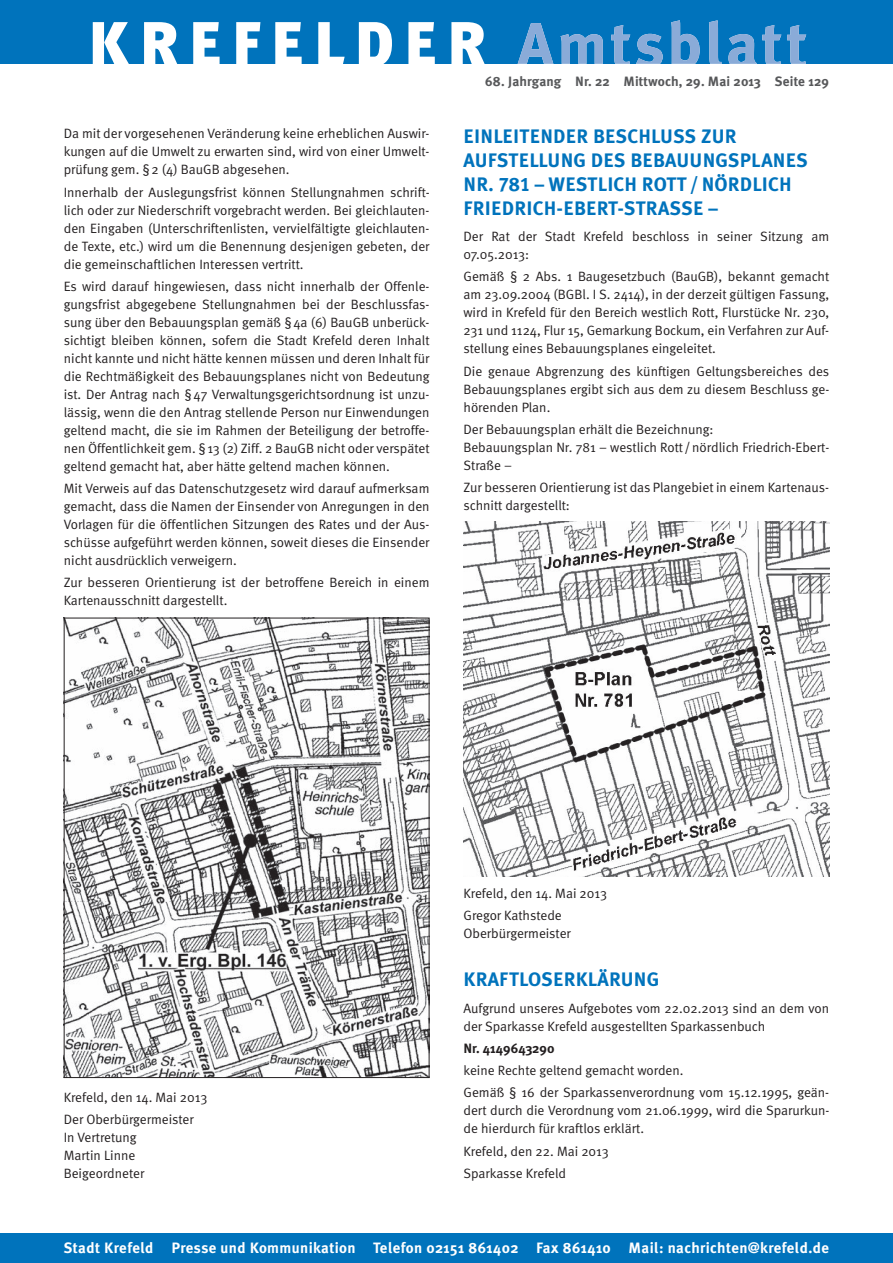
<style>
.page{position:relative;width:893px;height:1263px;background:#fff}
.page>*{position:absolute;margin:0;border:0;box-sizing:border-box;transform-origin:0 0}
.t1{font:700 19.5px/24px "Meta Plus";letter-spacing:.01em;color:#0073bc}
.t2{font:700 15px "Meta Plus";letter-spacing:.025em;color:#fff}
.t3{font:13.5px/18px "Meta Normal";color:#231f20}
.t4{font:700 13.5px "Meta Plus";letter-spacing:.01em;color:#57585a}
.t5{font:700 13.5px "Meta Plus";color:#231f20}
.s1{font-family:"Meta Plus Bold Caps";font-weight:400}
</style>
<div class="page">
<div style="left:0;top:0;width:893px;height:64px;background:#0073bc"></div>
<svg style="left:93px;top:22px;width:392px;height:42px"></svg>
<svg style="left:517px;top:20px;width:289px;height:44px"></svg>
<div style="left:0;top:1233px;width:893px;height:30px;background:#0073bc"></div>
<img style="left:66px;top:620px;width:361px;height:456px">
<img style="left:463px;top:521px;width:366px;height:355px">
<p class="t3" style="left:64px;top:124px;width:367px;text-align:justify">Da mit der vorgesehenen Veränderung keine erheblichen Auswir&shy;kungen auf die Umwelt zu erwarten sind, wird von einer Umwelt&shy;prüfung gem. § 2 (4) BauGB abgesehen.</p>
<p class="t3" style="left:64px;top:183px;width:367px;text-align:justify">Innerhalb der Auslegungsfrist können Stellungnahmen schrift&shy;lich oder zur Niederschrift vorgebracht werden. Bei gleichlauten&shy;den Eingaben (Unterschriftenlisten, vervielfältigte gleichlauten&shy;de Texte, etc.) wird um die Benennung desjenigen gebeten, der die gemeinschaftlichen Interessen vertritt.</p>
<p class="t3" style="left:64px;top:277px;width:367px;text-align:justify">Es wird darauf hingewiesen, dass nicht innerhalb der Offenle&shy;gungsfrist abgegebene Stellungnahmen bei der Beschlussfas&shy;sung über den Bebauungsplan gemäß § 4a (6) BauGB unberück&shy;sichtigt bleiben können, sofern die Stadt Krefeld deren Inhalt nicht kannte und nicht hätte kennen müssen und deren Inhalt für die Rechtmäßigkeit des Bebauungsplanes nicht von Bedeutung ist. Der Antrag nach § 47 Verwaltungsgerichtsordnung ist unzu&shy;lässig, wenn die den Antrag stellende Person nur Einwendungen geltend macht, die sie im Rahmen der Beteiligung der betroffe&shy;nen Öffentlichkeit gem. § 13 (2) Ziff. 2 BauGB nicht oder verspätet geltend gemacht hat, aber hätte geltend machen können.</p>
<p class="t3" style="left:64px;top:479px;width:367px;text-align:justify">Mit Verweis auf das Datenschutzgesetz wird darauf aufmerksam gemacht, dass die Namen der Einsender von Anregungen in den Vorlagen für die öffentlichen Sitzungen des Rates und der Aus&shy;schüsse aufgeführt werden können, soweit dieses die Einsender nicht ausdrücklich verweigern.</p>
<p class="t3" style="left:64px;top:573px;width:367px">Zur besseren Orientierung ist der betroffene Bereich in einem<br>Kartenausschnitt dargestellt.</p>
<p class="t4" style="left:485px;top:76px;width:346px">68. Jahrgang Nr. 22 Mittwoch, 29. Mai 2013 Seite 129</p>
<h1 class="t1" style="left:463px;top:125px;width:346px">EINLEITENDER BESCHLUSS ZUR<br>AUFSTELLUNG DES BEBAUUNGSPLANES<br>NR. <span class="s1">781</span> – WESTLICH ROTT / NÖRDLICH<br>FRIEDRICH-EBERT-STRASSE –</h1>
<p class="t3" style="left:463px;top:227px;width:367px">Der Rat der Stadt Krefeld beschloss in seiner Sitzung am<br>07.05.2013:</p>
<p class="t3" style="left:463px;top:268px;width:367px;text-align:justify">Gemäß § 2 Abs. 1 Baugesetzbuch (BauGB), bekannt gemacht am 23.09.2004 (BGBl. I S. 2414), in der derzeit gültigen Fassung, wird in Krefeld für den Bereich westlich Rott, Flurstücke Nr. 230, 231 und 1124, Flur 15, Gemarkung Bockum, ein Verfahren zur Auf&shy;stellung eines Bebauungsplanes eingeleitet.</p>
<p class="t3" style="left:463px;top:362px;width:367px;text-align:justify">Die genaue Abgrenzung des künftigen Geltungsbereiches des Bebauungsplanes ergibt sich aus dem zu diesem Beschluss ge&shy;hörenden Plan.</p>
<p class="t3" style="left:463px;top:420px;width:367px">Der Bebauungsplan erhält die Bezeichnung:<br>Bebauungsplan Nr. 781 – westlich Rott / nördlich Friedrich-Ebert-<br>Straße –</p>
<p class="t3" style="left:463px;top:478px;width:367px">Zur besseren Orientierung ist das Plangebiet in einem Kartenaus&shy;schnitt dargestellt:</p>
<p class="t3" style="left:64px;top:1086px;width:145px;line-height:22.2px">Krefeld, den 14. Mai 2013<br>Der Oberbürgermeister</p>
<p class="t3" style="left:64px;top:1128px;width:82px">In Vertretung<br>Martin Linne<br>Beigeordneter</p>
<p class="t3" style="left:463px;top:882px;width:145px;line-height:22.2px">Krefeld, den 14. Mai 2013<br>Gregor Kathstede</p>
<p class="t3" style="left:463px;top:924px;width:109px">Oberbürgermeister</p>
<h1 class="t1" style="left:463px;top:969px;width:197px">KRAFTLOSERKLÄRUNG</h1>
<p class="t3" style="left:463px;top:999px;width:367px">Aufgrund unseres Aufgebotes vom 22.02.2013 sind an dem von der Sparkasse Krefeld ausgestellten Sparkassenbuch</p>
<p class="t5" style="left:463px;top:1043px;width:93px">Nr. 4149643290</p>
<p class="t3" style="left:463px;top:1059px;width:367px;line-height:22.2px">keine Rechte geltend gemacht worden.<br>Gemäß § 16 der Sparkassenverordnung vom 15.12.1995, geän-</p>
<p class="t3" style="left:463px;top:1101px;width:367px">dert durch die Verordnung vom 21.06.1999, wird die Sparurkun&shy;de hierdurch für kraftlos erklärt.</p>
<p class="t3" style="left:463px;top:1140px;width:147px;line-height:22.2px">Krefeld, den 22. Mai 2013<br>Sparkasse Krefeld</p>
<p class="t2" style="left:64px;top:1242px;width:767px">Stadt Krefeld Presse und Kommunikation Telefon 02151 861402 Fax 861410 Mail: nachrichten@krefeld.de</p>
</div>
